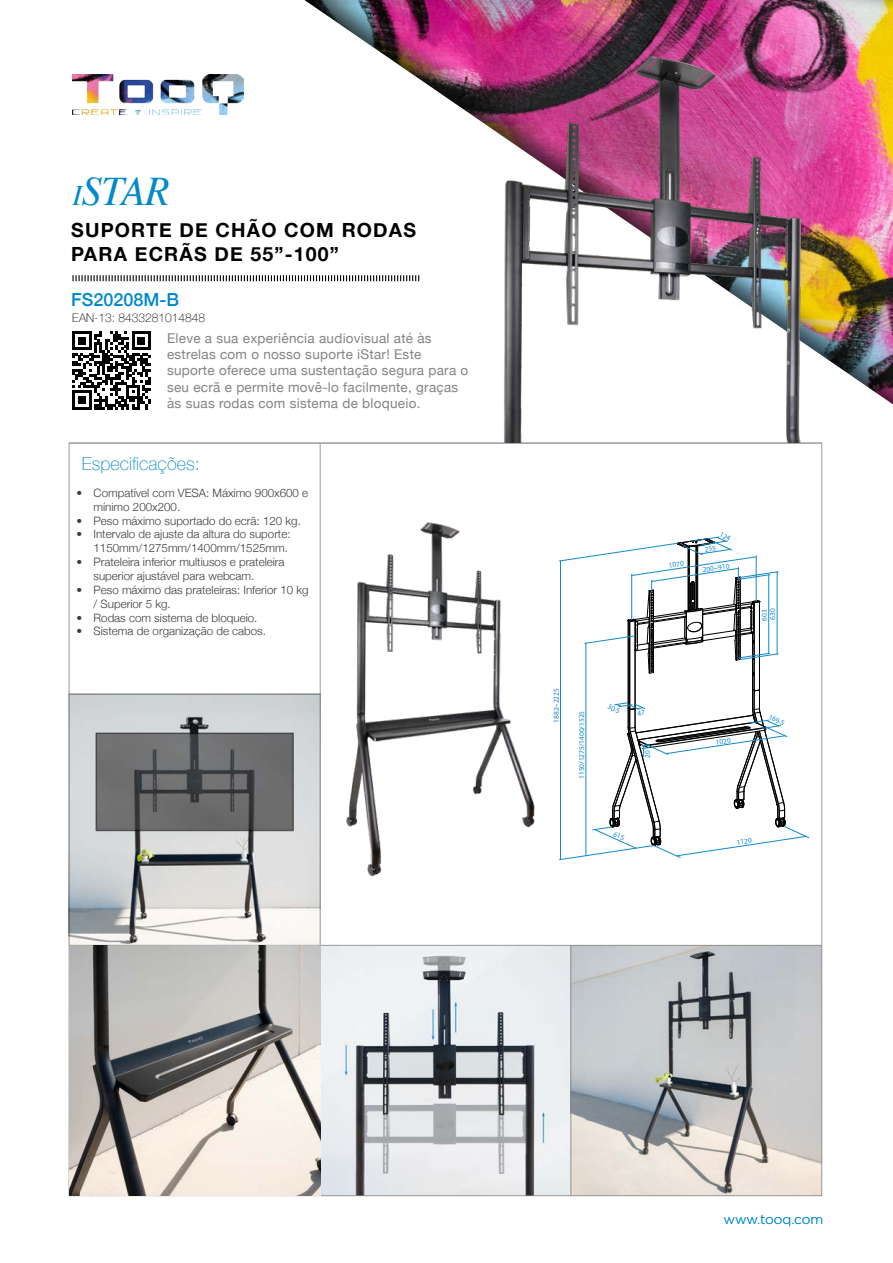
<style>
.page{position:relative;width:893px;height:1263px;background:#fff}
.page>*{position:absolute;margin:0;border:0;box-sizing:border-box;transform-origin:0 0}
.t1{font:italic 40.5px "Times";color:#0089cb}
.t2{font:700 19.5px/24px "Helvetica Neue";letter-spacing:.06em;color:#000}
.t3{font:100 18px "Helvetica Neue";color:#0089cb}
.t4{font:500 18px "Helvetica Neue";color:#0089cb}
.t5{font:13.5px/16.2px "Helvetica Neue";letter-spacing:.02em;color:#838382}
.t6{font:300 13.5px "Gotham";letter-spacing:-.01em;color:#0089cb}
.t7{font:100 12px "Helvetica Neue";color:#000}
.t8{font:300 11.55px/13.8px "Helvetica Neue";color:#3c3c3b}
.t9{font:300 7.35px/8.4px "Lumi Sans";color:#1389cb}
.s1{font-size:28.35px}
</style>
<div class="page">
<img style="left:71px;top:946px;width:749px;height:248px">
<hr style="left:571px;top:946px;width:1px;height:250px;background:#838382">
<hr style="left:320px;top:443px;width:1px;height:753px;background:#838382">
<hr style="left:69px;top:443px;width:753px;height:1px;background:#838382">
<hr style="left:69px;top:945px;width:753px;height:1px;background:#838382">
<div style="left:284px;top:0;width:609px;height:415px;background:#000;opacity:.75"></div>
<img style="left:72px;top:74px;width:172px;height:41px">
<img style="left:69px;top:693px;width:251px;height:252px">
<svg style="left:72px;top:275px;width:347px;height:6px"></svg>
<svg style="left:72px;top:331px;width:79px;height:78px"></svg>
<img style="left:499px;top:36px;width:332px;height:407px">
<img style="left:346px;top:522px;width:189px;height:355px">
<svg style="left:559px;top:536px;width:250px;height:324px"></svg>
<h1 class="t1" style="left:72px;top:157px;width:99px"><span class="s1">i</span>STAR</h1>
<h2 class="t2" style="left:71px;top:219px;width:346px">SUPORTE DE CHÃO COM RODAS<br>PARA ECRÃS DE 55”-100”</h2>
<h3 class="t4" style="left:71px;top:286px;width:110px">FS20208M-B</h3>
<p class="t7" style="left:72px;top:309px;width:134px">EAN-13: 8433281014848</p>
<p class="t5" style="left:167px;top:331px;width:303px">Eleve a sua experiência audiovisual até às estrelas com o nosso suporte iStar! Este suporte oferece uma sustentação segura para o seu ecrã e permite movê-lo facilmente, graças às suas rodas com sistema de bloqueio.</p>
<h3 class="t3" style="left:82px;top:450px;width:119px">Especificações:</h3>
<p class="t8" style="left:94px;top:485px;width:216px;text-indent:-17px">• Compatível com VESA: Máximo 900x600 e mínimo 200x200.</p>
<p class="t8" style="left:77px;top:513px;width:226px">• Peso máximo suportado do ecrã: 120 kg.</p>
<p class="t8" style="left:77px;top:526px;width:216px;text-align:right">• Intervalo de ajuste da altura do suporte:<br>1150mm/1275mm/1400mm/1525mm.</p>
<p class="t8" style="left:94px;top:554px;width:193px;text-indent:-17px">• Prateleira inferior multiusos e prateleira superior ajustável para webcam.</p>
<p class="t8" style="left:94px;top:582px;width:217px;text-indent:-17px">• Peso máximo das prateleiras: Inferior 10 kg / Superior 5 kg.</p>
<p class="t8" style="left:77px;top:610px;width:182px">• Rodas com sistema de bloqueio.</p>
<p class="t8" style="left:77px;top:623px;width:191px">• Sistema de organização de cabos.</p>
<p class="t9" style="left:668px;top:561px;width:17px;rotate:-9deg">1070</p>
<p class="t9" style="left:702px;top:566px;width:28px;rotate:-9deg">200~910</p>
<p class="t9" style="left:760px;top:621px;width:14px;rotate:-90deg">603<br>630</p>
<p class="t9" style="left:552px;top:723px;width:36px;rotate:-90deg">1882~2225</p>
<p class="t9" style="left:577px;top:779px;width:70px;rotate:-90deg">1150/1275/1400/1525</p>
<p class="t9" style="left:610px;top:702px;width:14px;rotate:24deg">30.5</p>
<p class="t9" style="left:643px;top:758px;width:9px;rotate:-90deg">20</p>
<p class="t9" style="left:715px;top:738px;width:17px;rotate:-9deg">1020</p>
<p class="t9" style="left:771px;top:712px;width:18px;rotate:24deg">169.5</p>
<p class="t9" style="left:736px;top:838px;width:17px;rotate:-9deg">1120</p>
<p class="t6" style="left:724px;top:1211px;width:101px">www.tooq.com</p>
</div>
